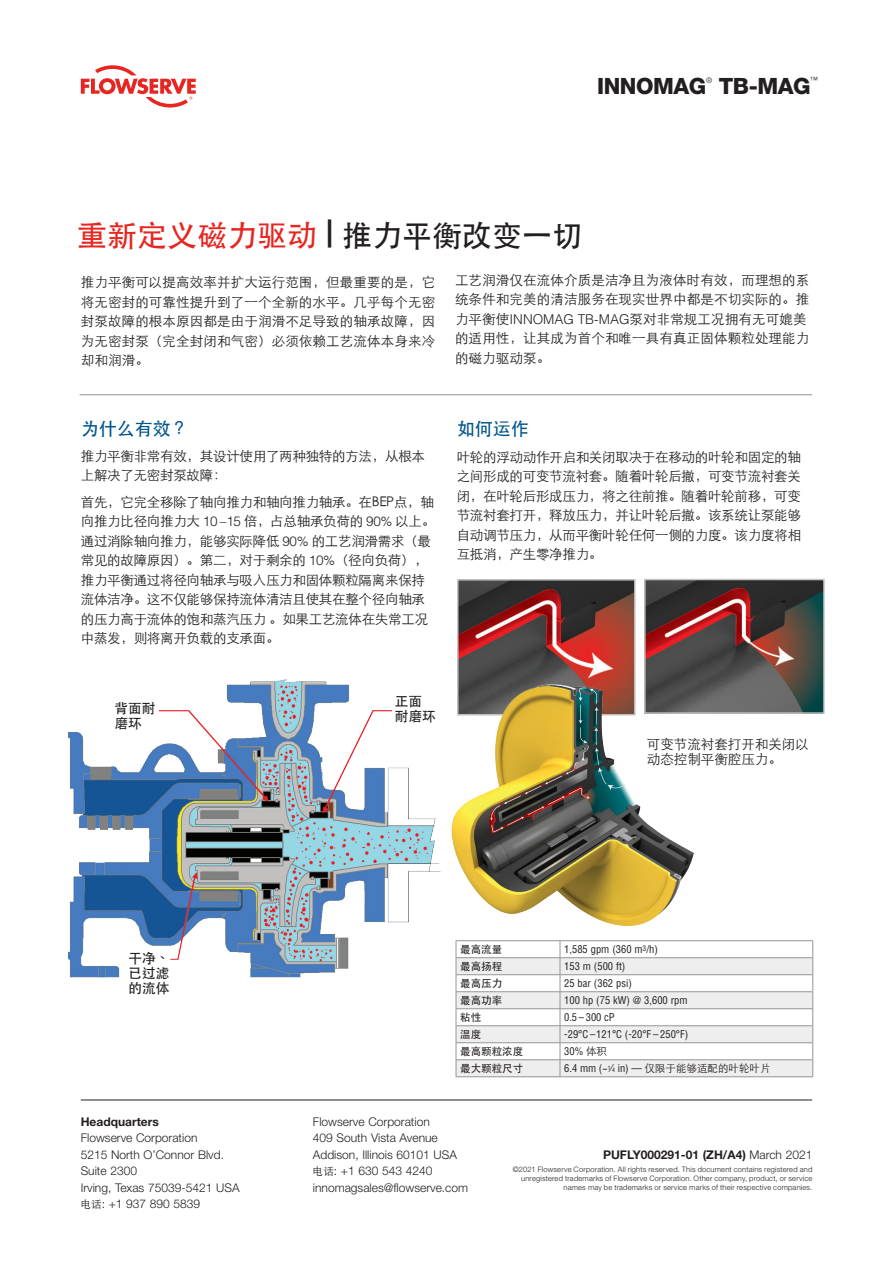
<style>
.page{position:relative;width:893px;height:1263px;background:#fff}
.page>*{position:absolute;margin:0;border:0;box-sizing:border-box;transform-origin:0 0}
.ParaStyle01-Leading{font:500 30px "ST Heiti SC";color:#e72621}
.Brochure_Title{font:800 22.5px "Helvetica Neue LT Std";letter-spacing:-.02em;color:#231f20}
.ParaStyle19-Leading{font:500 18px "ST Heiti TC";color:#00568a}
.PB-Body_Copy{font:500 13.8px/15.3px "ST Heiti TC";color:#231f20}
.ParaStyle20-Leading{font:300 13.5px/19.5px "ST Heiti SC";letter-spacing:-.02em;color:#231f20}
.ParaStyle02-Leading{font:300 13.5px/19.5px "ST Heiti SC";letter-spacing:.01em;color:#231f20;text-align:justify}
.ParaStyle21-Leading{font:300 13.5px/15px "ST Heiti SC";color:#231f20}
.Address_Item__Copyri{font:300 12px "Helvetica Neue LT Std";color:#231f20}
.Address_Item__Copyri-2{font:700 12px "Helvetica Neue LT Std";color:#231f20}
.PSS-Body_Copy{font:condensed 10.5px "Helvetica LT Std";color:#231f20}
.PSS-Body_Copy-2{font:500 10.5px "ST Heiti SC";color:#231f20}
.ParaStyle17-Leading{font:condensed 10.5px "Helvetica LT Std";color:#231f20}
.ParaStyle16-Leading{font:condensed 10.5px "Helvetica LT Std";color:#231f20}
.Brochure_Title-2{font:300 8.55px "Helvetica LT Std";color:#231f20}
.Disclamer{font:300 7.5px/9px "Helvetica Neue LT Std";letter-spacing:.025em;color:#231f20;text-align:right}
.Brochure_Title-3{font:300 7.5px "Helvetica LT Std";color:#231f20}
.s1{font-family:"Arial";font-weight:700;color:#231f20}
.s2{color:#231f20}
.s3{font-family:"Helvetica LT Std"}
.s4{font-family:"ST Heiti TC";font-weight:300;font-stretch:normal}
.s5{font-size:5.7px}
.s6{font-family:"ST Heiti SC";font-weight:300;font-stretch:normal}
.s7{font-family:"ST Heiti SC";font-size:10.5px}
.s8{font-weight:300}
</style>
<div class="page">
<img style="left:68px;top:679px;width:373px;height:299px">
<svg style="left:81px;top:65px;width:115px;height:43px"></svg>
<img style="left:460px;top:582px;width:173px;height:99px">
<div style="left:457px;top:579px;width:179px;height:136px;border:2px solid #c6c3c0"></div>
<img style="left:647px;top:582px;width:175px;height:129px">
<div style="left:644px;top:579px;width:181px;height:135px;border:2px solid #c6c3c0"></div>
<hr style="left:80px;top:394px;width:732px;height:1px;background:#98928e">
<hr style="left:81px;top:1100px;width:731px;height:1px;background:#231f20">
<hr style="left:456px;top:940px;width:104px;height:1px;background:#939598">
<hr style="left:560px;top:940px;width:253px;height:1px;background:#939598">
<svg style="left:456px;top:941px;width:357px;height:135px"></svg>
<hr style="left:456px;top:1076px;width:104px;height:1px;background:#939598">
<hr style="left:560px;top:1076px;width:253px;height:1px;background:#939598">
<img style="left:451px;top:681px;width:260px;height:245px">
<p class="Brochure_Title" style="left:597px;top:72px;width:111px">INNOMAG</p>
<p class="Brochure_Title-3" style="left:706px;top:75px;width:8px">®</p>
<p class="Brochure_Title" style="left:719px;top:72px;width:93px">TB-MAG</p>
<p class="Brochure_Title-2" style="left:810px;top:75px;width:10px">™</p>
<p class="ParaStyle01-Leading" style="left:77px;top:218px;width:506px">重新定义磁力驱动 <span class="s1">|</span> <span class="s2">推力平衡改变一切</span></p>
<p class="ParaStyle02-Leading" style="left:81px;top:271px;width:356px">推力平衡可以提高效率并扩大运行范围，但最重要的是，它将无密封的可靠性提升到了一个全新的水平。几乎每个无密封泵故障的根本原因都是由于润滑不足导致的轴承故障，因为无密封泵（完全封闭和气密）必须依赖工艺流体本身来冷却和润滑。</p>
<p class="ParaStyle02-Leading" style="left:455px;top:269px;width:356px;text-align:left">工艺润滑仅在流体介质是洁净且为液体时有效，而理想的系统条件和完美的清洁服务在现实世界中都是不切实际的。推力平衡使<span class="s3">INNOMAG TB-MAG</span>泵对非常规工况拥有无可媲美的适用性，让其成为首个和唯一具有真正固体颗粒处理能力的磁力驱动泵。</p>
<p class="ParaStyle19-Leading" style="left:81px;top:418px;width:109px">为什么有效？</p>
<p class="ParaStyle20-Leading" style="left:81px;top:445px;width:346px">推力平衡非常有效，其设计使用了两种独特的方法，从根本上解决了无密封泵故障：</p>
<p class="ParaStyle20-Leading" style="left:81px;top:491px;width:356px">首先，它完全移除了轴向推力和轴向推力轴承。在BEP点，轴向推力比径向推力大 <span class="s3">10 –15</span> 倍，占总轴承负荷的 <span class="s3">90%</span> 以上。通过消除轴向推力，能够实际降低 <span class="s3">90%</span> 的工艺润滑需求（最常见的故障原因）。第二，对于剩余的 <span class="s3">10%</span>（径向负荷），推力平衡通过将径向轴承与吸入压力和固体颗粒隔离来保持流体洁净。这不仅能够保持流体清洁且使其在整个径向轴承的压力高于流体的饱和蒸汽压力 。如果工艺流体在失常工况中蒸发，则将离开负载的支承面。</p>
<p class="PB-Body_Copy" style="left:114px;top:700px;width:43px">背面耐磨环</p>
<p class="PB-Body_Copy" style="left:395px;top:693px;width:43px">正面耐磨环</p>
<p class="ParaStyle19-Leading" style="left:457px;top:419px;width:73px">如何运作</p>
<p class="ParaStyle20-Leading" style="left:457px;top:445px;width:346px;text-align:justify">叶轮的浮动动作开启和关闭取决于在移动的叶轮和固定的轴之间形成的可变节流衬套。随着叶轮后撤，可变节流衬套关闭，在叶轮后形成压力，将之往前推。随着叶轮前移，可变节流衬套打开，释放压力，并让叶轮后撤。该系统让泵能够自动调节压力，从而平衡叶轮任何一侧的力度。该力度将相互抵消，产生零净推力。</p>
<p class="ParaStyle21-Leading" style="left:647px;top:735px;width:163px">可变节流衬套打开和关闭以动态控制平衡腔压力。</p>
<p class="PB-Body_Copy" style="left:128px;top:950px;width:43px;text-align:justify">干净、已过滤的流体</p>
<p class="PSS-Body_Copy-2" style="left:460px;top:943px;width:43px">最高流量</p>
<p class="PSS-Body_Copy" style="left:564px;top:942px;width:95px">1,585 gpm (360 m<sup>3</sup>/h)</p>
<p class="PSS-Body_Copy-2" style="left:460px;top:960px;width:43px">最高扬程</p>
<p class="PSS-Body_Copy" style="left:564px;top:959px;width:63px">153 m (500 ft)</p>
<p class="PSS-Body_Copy-2" style="left:460px;top:977px;width:43px">最高压力</p>
<p class="PSS-Body_Copy" style="left:564px;top:976px;width:69px">25 bar (362 psi)</p>
<p class="PSS-Body_Copy-2" style="left:460px;top:994px;width:43px">最高功率</p>
<p class="PSS-Body_Copy" style="left:564px;top:993px;width:125px">100 hp (75 kW) @ 3,600 rpm</p>
<p class="PSS-Body_Copy-2" style="left:460px;top:1011px;width:22px">粘性</p>
<p class="PSS-Body_Copy" style="left:564px;top:1010px;width:52px">0.5 – 300 cP</p>
<p class="PSS-Body_Copy-2" style="left:460px;top:1028px;width:22px">温度</p>
<p class="PSS-Body_Copy" style="left:564px;top:1028px;width:126px">-29°C – 121°C (-20°F – 250°F)</p>
<p class="PSS-Body_Copy-2" style="left:460px;top:1045px;width:64px">最高颗粒浓度</p>
<p class="ParaStyle16-Leading" style="left:564px;top:1045px;width:44px">30% <span class="s4">体积</span></p>
<p class="PSS-Body_Copy-2" style="left:460px;top:1062px;width:64px">最大颗粒尺寸</p>
<p class="ParaStyle17-Leading" style="left:564px;top:1062px;width:208px">6.4 mm (~<sup>1</sup>⁄<span class="s5">4</span> in) — <span class="s6">仅限于能够适配的叶轮叶片</span></p>
<p class="Address_Item__Copyri-2" style="left:81px;top:1114px;width:80px">Headquarters</p>
<p class="Address_Item__Copyri" style="left:81px;top:1130px;width:118px">Flowserve Corporation</p>
<p class="Address_Item__Copyri" style="left:81px;top:1147px;width:145px">5215 North O’Connor Blvd.</p>
<p class="Address_Item__Copyri" style="left:81px;top:1163px;width:58px">Suite 2300</p>
<p class="Address_Item__Copyri" style="left:81px;top:1180px;width:160px">Irving, Texas 75039-5421 USA</p>
<p class="Address_Item__Copyri" style="left:81px;top:1196px;width:121px"><span class="s7">电话</span>: +1 937 890 5839</p>
<p class="Address_Item__Copyri" style="left:313px;top:1114px;width:118px">Flowserve Corporation</p>
<p class="Address_Item__Copyri" style="left:313px;top:1130px;width:126px">409 South Vista Avenue</p>
<p class="Address_Item__Copyri" style="left:313px;top:1147px;width:145px">Addison, Illinois 60101 USA</p>
<p class="Address_Item__Copyri" style="left:313px;top:1163px;width:121px"><span class="s7">电话</span>: +1 630 543 4240</p>
<p class="Address_Item__Copyri" style="left:313px;top:1180px;width:157px">innomagsales@flowserve.com</p>
<p class="Address_Item__Copyri-2" style="left:603px;top:1147px;width:211px">PUFLY000291-01 (ZH/A4) <span class="s8">March 2021</span></p>
<p class="Disclamer" style="left:513px;top:1165px;width:301px">©2021 Flowserve Corporation. All rights reserved. This document contains registered and unregistered trademarks of Flowserve Corporation. Other company, product, or service names may be trademarks or service marks of their respective companies.</p>
</div>
